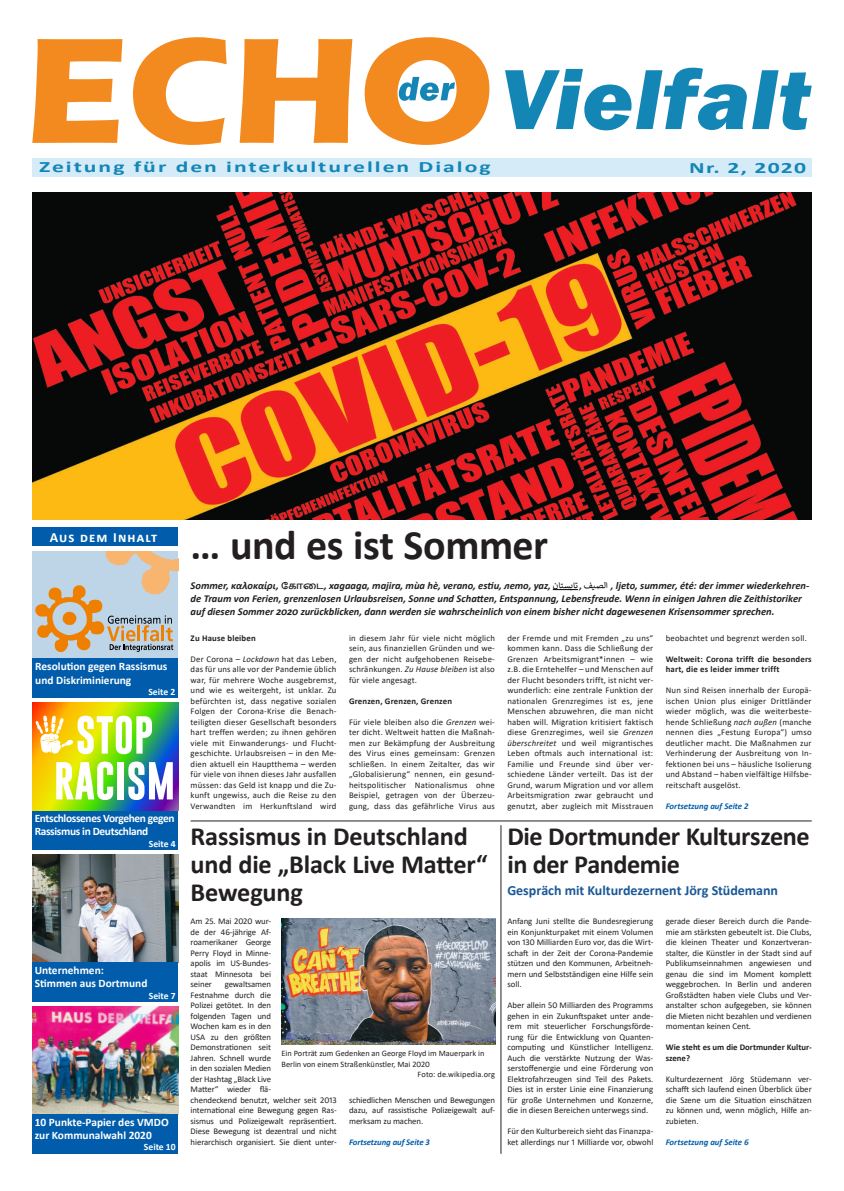
<style>
.page{position:relative;width:844px;height:1191px;background:#fff}
.page>*{position:absolute;margin:0;border:0;box-sizing:border-box;transform-origin:0 0}
.t1{font:700 42px "Calibri";color:#231f20}
.t2{font:700 26.25px/28px "Calibri";letter-spacing:-.01em;color:#231f20}
.t3{font:700 15.75px "Calibri";letter-spacing:.085em;color:#1486b6;scale:1.5 1}
.t4{font:700 14px "Calibri";letter-spacing:-.005em;color:#1a5897}
.t5{font:700 14px "Calibri";letter-spacing:.085em;color:#fff}
.t6{font:700 11.38px/13.1px "Calibri";color:#fff}
.t7{font:italic 700 10.5px/12.6px "Calibri";letter-spacing:-.005em;color:#231f20}
.t8{font:10.15px "Calibri";color:#000}
.t9{font:700 9.62px "Calibri";color:#fff}
.t10{font:8.75px/10.5px "Calibri";letter-spacing:-.005em;color:#231f20;text-align:justify}
.t11{font:700 8.75px/10.5px "Calibri";letter-spacing:.02em;color:#231f20}
.t12{font:italic 700 8.75px "Calibri";letter-spacing:-.005em;color:#015dac}
.t13{font:8.75px "Calibri";letter-spacing:.02em;color:#231f20}
.t14{font:8.31px "Calibri";color:#231f20}
.t15{font:3.5px "Calibri";color:#000}
.s1{font-family:"Catamaran";font-weight:600;font-style:normal}
.s2{font-weight:400;font-style:normal;font-size:10.15px;color:#000}
.s3{font-style:italic}
</style>
<div class="page">
<svg style="left:32px;top:37px;width:457px;height:108px;fill:#f38a20"></svg>
<svg style="left:398px;top:77px;width:57px;height:24px"></svg>
<svg style="left:505px;top:68px;width:306px;height:62px"></svg>
<div style="left:32px;top:158px;width:779px;height:19px;background:#d5ecf8"></div>
<div style="left:32px;top:528px;width:146px;height:18px;background:#015dac"></div>
<div style="left:32px;top:551px;width:146px;height:108px;background:#bdd5e7"></div>
<svg style="left:35px;top:585px;width:138px;height:67px"></svg>
<img style="left:103px;top:551px;width:75px;height:48px">
<div style="left:32px;top:658px;width:146px;height:40px;background:#015dac"></div>
<div style="left:32px;top:810px;width:146px;height:40px;background:#015dac"></div>
<img style="left:32px;top:854px;width:146px;height:108px">
<div style="left:32px;top:962px;width:146px;height:40px;background:#015dac"></div>
<img style="left:32px;top:1006px;width:146px;height:107px">
<div style="left:32px;top:1113px;width:146px;height:40px;background:#015dac"></div>
<svg style="left:32px;top:703px;width:146px;height:107px;background:#8ca93b"></svg>
<svg style="left:36px;top:715px;width:116px;height:39px"></svg>
<svg style="left:56px;top:761px;width:57px;height:39px"></svg>
<div style="left:118px;top:762px;width:6px;height:37px;background:#fff"></div>
<svg style="left:128px;top:761px;width:45px;height:39px"></svg>
<img style="left:281px;top:918px;width:214px;height:126px">
<img style="left:32px;top:192px;width:779px;height:328px">
<svg style="left:552px;top:589px;width:25px;height:1px"></svg>
<hr style="left:500px;top:825px;width:1px;height:328px;background:#231f20">
<hr style="left:190px;top:820px;width:621px;height:1px;background:#231f20">
<h3 class="t3" style="left:39px;top:155px;width:302px">Zeitung für den interkulturellen Dialog</h3>
<h3 class="t3" style="left:689px;top:157px;width:79px">Nr. 2, 2020</h3>
<h3 class="t5" style="left:50px;top:527px;width:109px">Aus dem Inhalt</h3>
<h3 class="t6" style="left:35px;top:660px;width:133px">Resolution gegen Rassismus und Diskriminierung</h3>
<p class="t9" style="left:148px;top:685px;width:28px">Seite 2</p>
<h3 class="t6" style="left:35px;top:811px;width:141px">Entschlossenes Vorgehen gegen<br>Rassismus in Deutschland</h3>
<p class="t9" style="left:149px;top:836px;width:28px">Seite 4</p>
<h3 class="t6" style="left:35px;top:963px;width:114px">Unternehmen:<br>Stimmen aus Dortmund</h3>
<p class="t9" style="left:149px;top:988px;width:28px">Seite 7</p>
<h3 class="t6" style="left:35px;top:1115px;width:135px">10 Punkte-Papier des VMDO zur Kommunalwahl 2020</h3>
<p class="t9" style="left:144px;top:1140px;width:33px">Seite 10</p>
<h1 class="t1" style="left:190px;top:515px;width:359px">… und es ist Sommer</h1>
<p class="t7" style="left:190px;top:579px;width:620px">Sommer, καλοκαίρι, <span class="s1">ேகாைட</span>, xagaaga, majira, mùa hè, verano, estiu, лето, yaz, <span class="s2">ست ان تاب</span> ,<span class="s2">ف صي ال</span> , ljeto, summer, été: der immer wiederkehren&shy;de Traum von Ferien, grenzenlosen Urlaubsreisen, Sonne und Schatten, Entspannung, Lebensfreude. Wenn in einigen Jahren die Zeithistoriker auf diesen Sommer 2020 zurückblicken, dann werden sie wahrscheinlich von einem bisher nicht dagewesenen Krisensommer sprechen.</p>
<p class="t11" style="left:190px;top:632px;width:67px">Zu Hause bleiben</p>
<p class="t10" style="left:190px;top:653px;width:147px">Der Corona – <span class="s3">Lockdown</span> hat das Leben, das für uns alle vor der Pandemie üblich war, für mehrere Woche ausgebremst, und wie es weitergeht, ist unklar. Zu befürchten ist, dass negative sozialen Folgen der Corona-Krise die Benach&shy;teiligten dieser Gesellschaft besonders hart treffen werden; zu ihnen gehören viele mit Einwanderungs- und Flucht&shy;geschichte. Urlaubsreisen – in den Me&shy;dien aktuell ein Hauptthema – werden für viele von ihnen dieses Jahr ausfallen müssen: das Geld ist knapp und die Zu&shy;kunft ungewiss, auch die Reise zu den Verwandten im Herkunftsland wird</p>
<p class="t8" style="left:617px;top:581px;width:26px">ف صي ال</p>
<p class="t8" style="left:519px;top:581px;width:27px">ست ان تاب</p>
<p class="t10" style="left:349px;top:632px;width:147px">in diesem Jahr für viele nicht möglich sein, aus finanziellen Gründen und we&shy;gen der nicht aufgehobenen Reisebe&shy;schränkungen. <span class="s3">Zu Hause bleiben</span> ist also für viele angesagt.</p>
<p class="t11" style="left:349px;top:695px;width:104px">Grenzen, Grenzen, Grenzen</p>
<p class="t10" style="left:349px;top:716px;width:147px">Für viele bleiben also die <span class="s3">Grenzen</span> wei&shy;ter dicht. Weltweit hatten die Maßnah&shy;men zur Bekämpfung der Ausbreitung des Virus eines gemeinsam: Grenzen schließen. In einem Zeitalter, das wir „Globalisierung“ nennen, ein gesund&shy;heitspolitischer Nationalismus ohne Beispiel, getragen von der Überzeu&shy;gung, dass das gefährliche Virus aus</p>
<p class="t10" style="left:507px;top:632px;width:147px">der Fremde und mit Fremden „zu uns“ kommen kann. Dass die Schließung der Grenzen Arbeitsmigrant*innen – wie z.B. die Erntehelfer – und Menschen auf der Flucht besonders trifft, ist nicht ver&shy;wunderlich: eine zentrale Funktion der nationalen Grenzregimes ist es, jene Menschen abzuwehren, die man nicht haben will. Migration kritisiert faktisch diese Grenzregimes, weil sie <span class="s3">Grenzen überschreitet</span> und weil migrantisches Leben oftmals auch international ist:<br>Familie und Freunde sind über ver&shy;schiedene Länder verteilt. Das ist der Grund, warum Migration und vor allem Arbeitsmigration zwar gebraucht und genutzt, aber zugleich mit Misstrauen</p>
<p class="t13" style="left:665px;top:632px;width:143px">beobachtet und begrenzt werden soll.</p>
<p class="t11" style="left:665px;top:653px;width:147px">Weltweit: Corona trifft die besonders hart, die es leider immer trifft</p>
<p class="t10" style="left:665px;top:685px;width:147px">Nun sind Reisen innerhalb der Europä&shy;ischen Union plus einiger Drittländer wieder möglich, was die weiterbeste&shy;hende Schließung <span class="s3">nach außen</span> (manche nennen dies „Festung Europa“) umso deutlicher macht. Die Maßnahmen zur Verhinderung der Ausbreitung von In&shy;fektionen bei uns – häusliche Isolierung und Abstand – haben vielfältige Hilfsbe&shy;reitschaft ausgelöst.</p>
<p class="t12" style="left:665px;top:799px;width:84px">Fortsetzung auf Seite 2</p>
<h2 class="t2" style="left:507px;top:822px;width:304px">Die Dortmunder Kulturszene in der Pandemie</h2>
<h3 class="t4" style="left:507px;top:880px;width:272px">Gespräch mit Kulturdezernent Jörg Stüdemann</h3>
<p class="t10" style="left:507px;top:916px;width:147px">Anfang Juni stellte die Bundesregierung ein Konjunkturpaket mit einem Volumen von 130 Milliarden Euro vor, das die Wirt&shy;schaft in der Zeit der Corona-Pandemie stützen und den Kommunen, Arbeitneh&shy;mern und Selbstständigen eine Hilfe sein soll.</p>
<p class="t10" style="left:507px;top:1000px;width:147px">Aber allein 50 Milliarden des Programms gehen in ein Zukunftspaket unter ande&shy;rem mit steuerlicher Forschungsförde&shy;rung für die Entwicklung von Quanten&shy;computing und Künstlicher Intelligenz.<br>Auch die verstärkte Nutzung der Was&shy;serstoffenergie und eine Förderung von Elektrofahrzeugen sind Teil des Pakets.<br>Dies ist in erster Linie eine Finanzierung für große Unternehmen und Konzerne, die in diesen Bereichen unterwegs sind.</p>
<p class="t10" style="left:507px;top:1126px;width:147px">Für den Kulturbereich sieht das Finanzpa&shy;ket allerdings nur 1 Milliarde vor, obwohl</p>
<p class="t15" style="left:519px;top:805px;width:3px">1</p>
<p class="t15" style="left:552px;top:805px;width:3px">1</p>
<h2 class="t2" style="left:190px;top:822px;width:298px">Rassismus in Deutschland und die „Black Live Matter“<br>Bewegung</h2>
<p class="t10" style="left:190px;top:916px;width:82px">Am 25. Mai 2020 wur&shy;de der 46-jährige Af&shy;roamerikaner George Perry Floyd in Minne&shy;apolis im US-Bundes&shy;staat Minnesota bei seiner</p>
<p class="t10" style="left:665px;top:916px;width:147px">gerade dieser Bereich durch die Pande&shy;mie am stärksten gebeutelt ist. Die Clubs, die kleinen Theater und Konzertveran&shy;stalter, die Künstler in der Stadt sind auf Publikumseinnahmen angewiesen und genau die sind im Moment komplett weggebrochen. In Berlin und anderen Großstädten haben viele Clubs und Ver&shy;anstalter schon aufgegeben, sie können die Mieten nicht bezahlen und verdienen momentan keinen Cent.</p>
<p class="t11" style="left:665px;top:1042px;width:147px">Wie steht es um die Dortmunder Kultur&shy;szene?</p>
<p class="t10" style="left:665px;top:1073px;width:147px">Kulturdezernent Jörg Stüdemann ver&shy;schafft sich laufend einen Überblick über die Szene um die Situation einschätzen zu können und, wenn möglich, Hilfe an&shy;zubieten.</p>
<p class="t12" style="left:665px;top:1135px;width:84px">Fortsetzung auf Seite 6</p>
<p class="t10" style="left:190px;top:979px;width:147px;text-align:left;text-indent:34px">gewaltsamen<br>Festnahme durch die<br>Polizei getötet. In den<br>folgenden Tagen und<br>Wochen kam es in den<br>USA zu den größten<br>Demonstrationen seit<br>Jahren. Schnell wurde<br>in den sozialen Medien<br>der Hashtag „Black Live<br>Matter“ wieder flä-<br>chendeckend benutzt, welcher seit 2013 international eine Bewegung gegen Ras&shy;sismus und Polizeigewalt repräsentiert.<br>Diese Bewegung ist dezentral und nicht hierarchisch organisiert. Sie dient unter-</p>
<p class="t14" style="left:281px;top:1047px;width:204px">Ein Porträt zum Gedenken an George Floyd im Mauerpark in</p>
<p class="t14" style="left:281px;top:1058px;width:150px">Berlin von einem Straßenkünstler, Mai 2020</p>
<p class="t14" style="left:417px;top:1068px;width:79px">Foto: de.wikipedia.org</p>
<p class="t10" style="left:349px;top:1094px;width:147px">schiedlichen Menschen und Bewegungen dazu, auf rassistische Polizeigewalt auf&shy;merksam zu machen.</p>
<p class="t12" style="left:349px;top:1135px;width:82px">Fortsetzung auf Seite 3</p>
</div>
